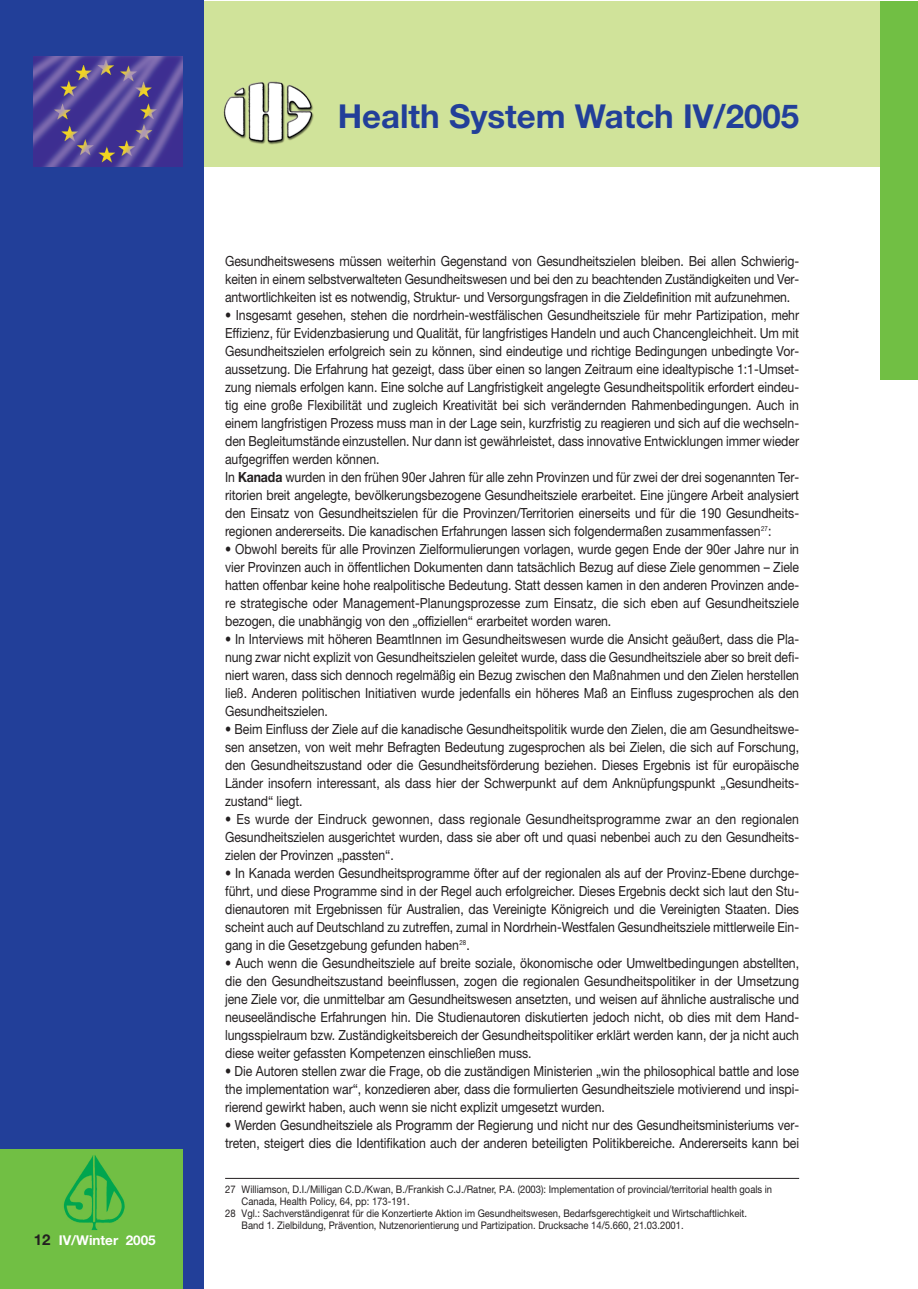
<style>
.page{position:relative;width:918px;height:1289px;background:#fff}
.page>*{position:absolute;margin:0;border:0;box-sizing:border-box;transform-origin:0 0}
.t1{font:700 33px "Helvetica Neue";color:#223f99}
.t2{font:13.95px/18px "Helvetica Neue";letter-spacing:-.005em;color:#231f20;text-align:justify;scale:.88 1}
.t3{font:700 13.5px "Helvetica Neue";color:#fff}
.t4{font:10.5px "Helvetica Neue";color:#231f20;scale:.9 1}
.s1{font-size:15px;color:#231f20}
.s2{font-weight:700}
</style>
<div class="page">
<div style="left:13px;top:1px;width:894px;height:166px;background:#d0e39a"></div>
<div style="left:0;top:1px;width:204px;height:1287px;background:#223f99"></div>
<div style="left:0;top:1149px;width:183px;height:139px;background:#71bf44"></div>
<img style="left:63px;top:1155px;width:62px;height:75px">
<img style="left:34px;top:56px;width:149px;height:111px">
<div style="left:880px;top:1px;width:30px;height:378px;background:#71bf44"></div>
<div style="left:901px;top:1px;width:17px;height:378px;background:#71bf44"></div>
<img style="left:223px;top:81px;width:91px;height:64px">
<hr style="left:225px;top:1178px;width:574px;height:1px;background:#231f20">
<p class="t3" style="left:34px;top:1235px;width:124px"><span class="s1">12</span> IV/Winter 2005</p>
<h1 class="t1" style="left:338px;top:104px;width:463px">Health System Watch IV/2005</h1>
<p class="t2" style="left:225px;top:253px;width:654px">Gesundheitswesens müssen weiterhin Gegenstand von Gesundheitszielen bleiben. Bei allen Schwierig&shy;keiten in einem selbstverwalteten Gesundheitswesen und bei den zu beachtenden Zuständigkeiten und Ver&shy;antwortlichkeiten ist es notwendig, Struktur- und Versorgungsfragen in die Zieldefinition mit aufzunehmen.</p>
<p class="t2" style="left:225px;top:307px;width:654px;text-align:left">• Insgesamt gesehen, stehen die nordrhein-westfälischen Gesundheitsziele für mehr Partizipation, mehr Effizienz, für Evidenzbasierung und Qualität, für langfristiges Handeln und auch Chancengleichheit. Um mit Gesundheitszielen erfolgreich sein zu können, sind eindeutige und richtige Bedingungen unbedingte Vor&shy;aussetzung. Die Erfahrung hat gezeigt, dass über einen so langen Zeitraum eine idealtypische 1:1-Umset&shy;zung niemals erfolgen kann. Eine solche auf Langfristigkeit angelegte Gesundheitspolitik erfordert eindeu&shy;tig eine große Flexibilität und zugleich Kreativität bei sich verändernden Rahmenbedingungen. Auch in einem langfristigen Prozess muss man in der Lage sein, kurzfristig zu reagieren und sich auf die wechseln&shy;den Begleitumstände einzustellen. Nur dann ist gewährleistet, dass innovative Entwicklungen immer wieder aufgegriffen werden können.<br>In <span class="s2">Kanada</span> wurden in den frühen 90er Jahren für alle zehn Provinzen und für zwei der drei sogenannten Ter&shy;ritorien breit angelegte, bevölkerungsbezogene Gesundheitsziele erarbeitet. Eine jüngere Arbeit analysiert den Einsatz von Gesundheitszielen für die Provinzen/Territorien einerseits und für die 190 Gesundheits&shy;regionen andererseits. Die kanadischen Erfahrungen lassen sich folgendermaßen zusammenfassen<sup>27</sup>:</p>
<p class="t2" style="left:225px;top:541px;width:654px">• Obwohl bereits für alle Provinzen Zielformulierungen vorlagen, wurde gegen Ende der 90er Jahre nur in vier Provinzen auch in öffentlichen Dokumenten dann tatsächlich Bezug auf diese Ziele genommen – Ziele hatten offenbar keine hohe realpolitische Bedeutung. Statt dessen kamen in den anderen Provinzen ande&shy;re strategische oder Management-Planungsprozesse zum Einsatz, die sich eben auf Gesundheitsziele bezogen, die unabhängig von den „offiziellen“ erarbeitet worden waren.</p>
<p class="t2" style="left:225px;top:631px;width:654px">• In Interviews mit höheren BeamtInnen im Gesundheitswesen wurde die Ansicht geäußert, dass die Pla&shy;nung zwar nicht explizit von Gesundheitszielen geleitet wurde, dass die Gesundheitsziele aber so breit defi&shy;niert waren, dass sich dennoch regelmäßig ein Bezug zwischen den Maßnahmen und den Zielen herstellen ließ. Anderen politischen Initiativen wurde jedenfalls ein höheres Maß an Einfluss zugesprochen als den Gesundheitszielen.</p>
<p class="t2" style="left:225px;top:721px;width:654px">• Beim Einfluss der Ziele auf die kanadische Gesundheitspolitik wurde den Zielen, die am Gesundheitswe&shy;sen ansetzen, von weit mehr Befragten Bedeutung zugesprochen als bei Zielen, die sich auf Forschung, den Gesundheitszustand oder die Gesundheitsförderung beziehen. Dieses Ergebnis ist für europäische Länder insofern interessant, als dass hier der Schwerpunkt auf dem Anknüpfungspunkt „Gesundheits&shy;zustand“ liegt.</p>
<p class="t2" style="left:225px;top:811px;width:654px">• Es wurde der Eindruck gewonnen, dass regionale Gesundheitsprogramme zwar an den regionalen Gesundheitszielen ausgerichtet wurden, dass sie aber oft und quasi nebenbei auch zu den Gesundheits&shy;zielen der Provinzen „passten“.</p>
<p class="t2" style="left:225px;top:865px;width:654px">• In Kanada werden Gesundheitsprogramme öfter auf der regionalen als auf der Provinz-Ebene durchge&shy;führt, und diese Programme sind in der Regel auch erfolgreicher. Dieses Ergebnis deckt sich laut den Stu&shy;dienautoren mit Ergebnissen für Australien, das Vereinigte Königreich und die Vereinigten Staaten. Dies scheint auch auf Deutschland zu zutreffen, zumal in Nordrhein-Westfalen Gesundheitsziele mittlerweile Ein&shy;gang in die Gesetzgebung gefunden haben<sup>28</sup>.</p>
<p class="t2" style="left:225px;top:955px;width:654px">• Auch wenn die Gesundheitsziele auf breite soziale, ökonomische oder Umweltbedingungen abstellten, die den Gesundheitszustand beeinflussen, zogen die regionalen Gesundheitspolitiker in der Umsetzung jene Ziele vor, die unmittelbar am Gesundheitswesen ansetzten, und weisen auf ähnliche australische und neuseeländische Erfahrungen hin. Die Studienautoren diskutierten jedoch nicht, ob dies mit dem Hand&shy;lungsspielraum bzw. Zuständigkeitsbereich der Gesundheitspolitiker erklärt werden kann, der ja nicht auch diese weiter gefassten Kompetenzen einschließen muss.</p>
<p class="t2" style="left:225px;top:1063px;width:654px">• Die Autoren stellen zwar die Frage, ob die zuständigen Ministerien „win the philosophical battle and lose the implementation war“, konzedieren aber, dass die formulierten Gesundheitsziele motivierend und inspi&shy;rierend gewirkt haben, auch wenn sie nicht explizit umgesetzt wurden.</p>
<p class="t2" style="left:225px;top:1117px;width:654px">• Werden Gesundheitsziele als Programm der Regierung und nicht nur des Gesundheitsministeriums ver&shy;treten, steigert dies die Identifikation auch der anderen beteiligten Politikbereiche. Andererseits kann bei</p>
<p class="t4" style="left:225px;top:1185px;width:609px">27 Williamson, D.I./Milligan C.D./Kwan, B./Frankish C.J./Ratner, P.A. (2003): Implementation of provincial/territorial health goals in</p>
<p class="t4" style="left:242px;top:1197px;width:188px">Canada, Health Policy, 64, pp: 173-191.</p>
<p class="t4" style="left:225px;top:1209px;width:582px">28 Vgl.: Sachverständigenrat für die Konzertierte Aktion im Gesundheitswesen, Bedarfsgerechtigkeit und Wirtschaftlichkeit.</p>
<p class="t4" style="left:242px;top:1221px;width:493px">Band 1. Zielbildung, Prävention, Nutzenorientierung und Partizipation. Drucksache 14/5.660, 21.03.2001.</p>
</div>
